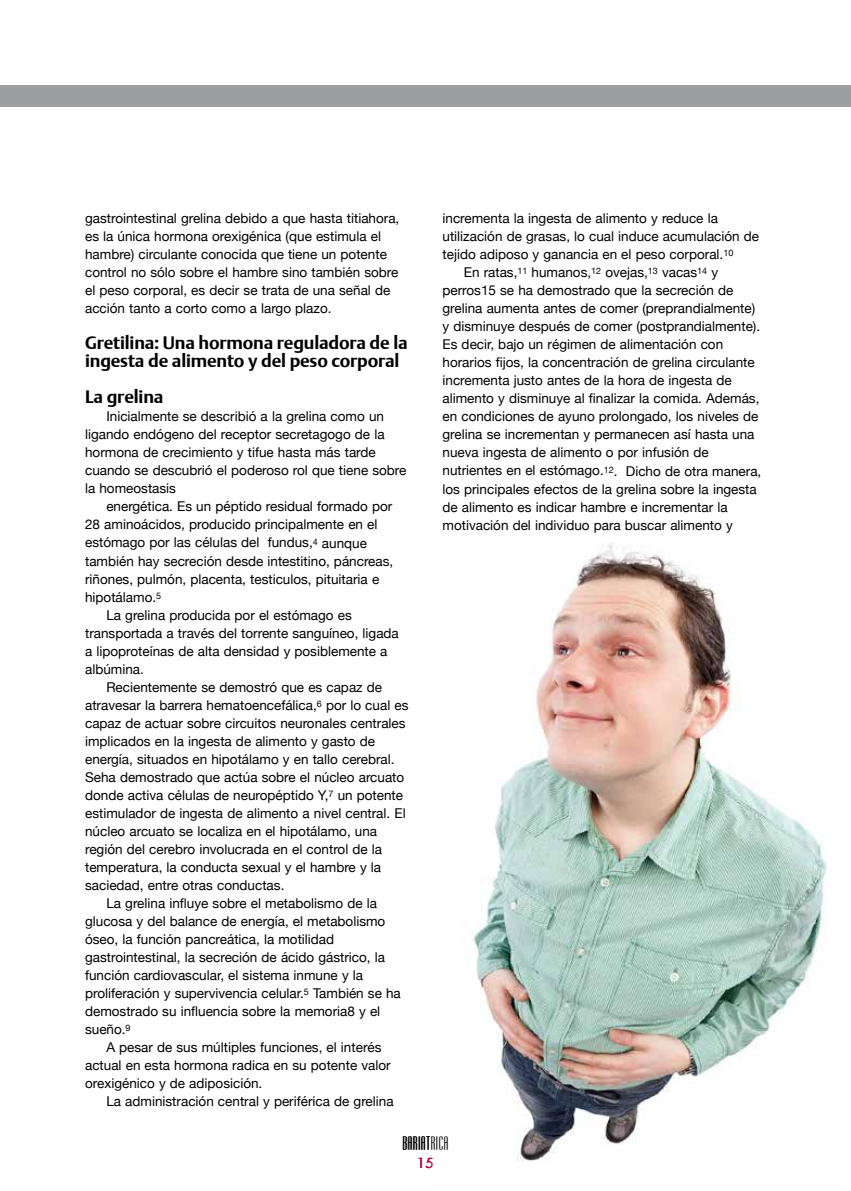
<style>
.page{position:relative;width:851px;height:1191px;background:#fff}
.page>*{position:absolute;margin:0;border:0;box-sizing:border-box;transform-origin:0 0}
.t1{font:21px "Ultra Condensed Sans Serif";color:#000}
.t2{font:700 18px/18px "DTL Argo T";letter-spacing:-.01em;color:#000}
.t3{font:13.5px/18px "Helvetica Neue";color:#000}
.t4{font:13.5px "Futura";color:#b90040;scale:1.05 1}
</style>
<div class="page">
<div style="left:0;top:85px;width:850px;height:21px;background:#9c9e9f"></div>
<img style="left:473px;top:543px;width:354px;height:619px">
<p class="t3" style="left:85px;top:210px;width:316px">gastrointestinal grelina debido a que hasta titiahora, es la única hormona orexigénica (que estimula el hambre) circulante conocida que tiene un potente control no sólo sobre el hambre sino también sobre el peso corporal, es decir se trata de una señal de acción tanto a corto como a largo plazo.</p>
<h2 class="t2" style="left:85px;top:334px;width:324px">Gretilina: Una hormona reguladora de la ingesta de alimento y del peso corporal</h2>
<h2 class="t2" style="left:85px;top:388px;width:80px">La grelina</h2>
<p class="t3" style="left:85px;top:408px;width:323px;text-indent:21px">Inicialmente se describió a la grelina como un ligando endógeno del receptor secretagogo de la hormona de crecimiento y tifue hasta más tarde cuando se descubrió el poderoso rol que tiene sobre la homeostasis</p>
<p class="t3" style="left:106px;top:498px;width:287px">energética. Es un péptido residual formado por</p>
<p class="t3" style="left:85px;top:516px;width:294px">28 aminoácidos, producido principalmente en el</p>
<p class="t3" style="left:85px;top:534px;width:283px">estómago por las células del fundus,<sup>4</sup> aunque</p>
<p class="t3" style="left:85px;top:552px;width:309px">también hay secreción desde intestitino, páncreas,</p>
<p class="t3" style="left:85px;top:570px;width:295px">riñones, pulmón, placenta, testiculos, pituitaria e</p>
<p class="t3" style="left:85px;top:588px;width:78px">hipotálamo.<sup>5</sup></p>
<p class="t3" style="left:106px;top:606px;width:247px">La grelina producida por el estómago es</p>
<p class="t3" style="left:85px;top:624px;width:315px">transportada a través del torrente sanguíneo, ligada</p>
<p class="t3" style="left:85px;top:642px;width:304px">a lipoproteínas de alta densidad y posiblemente a</p>
<p class="t3" style="left:85px;top:660px;width:60px">albúmina.</p>
<p class="t3" style="left:106px;top:678px;width:277px">Recientemente se demostró que es capaz de</p>
<p class="t3" style="left:85px;top:696px;width:325px">atravesar la barrera hematoencefálica,<sup>6</sup> por lo cual es</p>
<p class="t3" style="left:85px;top:714px;width:322px">capaz de actuar sobre circuitos neuronales centrales</p>
<p class="t3" style="left:85px;top:732px;width:291px">implicados en la ingesta de alimento y gasto de</p>
<p class="t3" style="left:85px;top:750px;width:311px">energía, situados en hipotálamo y en tallo cerebral.</p>
<p class="t3" style="left:85px;top:768px;width:320px">Seha demostrado que actúa sobre el núcleo arcuato</p>
<p class="t3" style="left:85px;top:786px;width:319px">donde activa células de neuropéptido Y,<sup>7</sup> un potente</p>
<p class="t3" style="left:85px;top:804px;width:322px">estimulador de ingesta de alimento a nivel central. El</p>
<p class="t3" style="left:85px;top:822px;width:293px">núcleo arcuato se localiza en el hipotálamo, una</p>
<p class="t3" style="left:85px;top:840px;width:298px">región del cerebro involucrada en el control de la</p>
<p class="t3" style="left:85px;top:858px;width:297px">temperatura, la conducta sexual y el hambre y la</p>
<p class="t3" style="left:85px;top:876px;width:201px">saciedad, entre otras conductas.</p>
<p class="t3" style="left:106px;top:894px;width:272px">La grelina influye sobre el metabolismo de la</p>
<p class="t3" style="left:85px;top:912px;width:302px">glucosa y del balance de energía, el metabolismo</p>
<p class="t3" style="left:85px;top:930px;width:250px">óseo, la función pancreática, la motilidad</p>
<p class="t3" style="left:85px;top:948px;width:301px">gastrointestinal, la secreción de ácido gástrico, la</p>
<p class="t3" style="left:85px;top:966px;width:279px">función cardiovascular, el sistema inmune y la</p>
<p class="t3" style="left:85px;top:984px;width:317px">proliferación y supervivencia celular.<sup>5</sup> También se ha</p>
<p class="t3" style="left:85px;top:1002px;width:296px">demostrado su influencia sobre la memoria8 y el</p>
<p class="t3" style="left:85px;top:1020px;width:47px">sueño.<sup>9</sup></p>
<p class="t3" style="left:106px;top:1038px;width:276px">A pesar de sus múltiples funciones, el interés</p>
<p class="t3" style="left:85px;top:1056px;width:307px">actual en esta hormona radica en su potente valor</p>
<p class="t3" style="left:85px;top:1074px;width:179px">orexigénico y de adiposición.</p>
<p class="t3" style="left:106px;top:1092px;width:289px">La administración central y periférica de grelina</p>
<p class="t3" style="left:442px;top:210px;width:277px">incrementa la ingesta de alimento y reduce la</p>
<p class="t3" style="left:442px;top:228px;width:318px">utilización de grasas, lo cual induce acumulación de</p>
<p class="t3" style="left:442px;top:246px;width:292px">tejido adiposo y ganancia en el peso corporal.<sup>10</sup></p>
<p class="t3" style="left:463px;top:264px;width:256px">En ratas,<sup>11</sup> humanos,<sup>12</sup> ovejas,<sup>13</sup> vacas<sup>14</sup> y</p>
<p class="t3" style="left:442px;top:282px;width:292px">perros15 se ha demostrado que la secreción de</p>
<p class="t3" style="left:442px;top:300px;width:314px">grelina aumenta antes de comer (preprandialmente)</p>
<p class="t3" style="left:442px;top:318px;width:319px">y disminuye después de comer (postprandialmente).</p>
<p class="t3" style="left:442px;top:336px;width:282px">Es decir, bajo un régimen de alimentación con</p>
<p class="t3" style="left:442px;top:354px;width:314px">horarios fijos, la concentración de grelina circulante</p>
<p class="t3" style="left:442px;top:372px;width:291px">incrementa justo antes de la hora de ingesta de</p>
<p class="t3" style="left:442px;top:390px;width:318px">alimento y disminuye al finalizar la comida. Además,</p>
<p class="t3" style="left:442px;top:408px;width:317px">en condiciones de ayuno prolongado, los niveles de</p>
<p class="t3" style="left:442px;top:426px;width:313px">grelina se incrementan y permanecen así hasta una</p>
<p class="t3" style="left:442px;top:444px;width:267px">nueva ingesta de alimento o por infusión de</p>
<p class="t3" style="left:442px;top:462px;width:320px">nutrientes en el estómago.<sup>12</sup>. Dicho de otra manera,</p>
<p class="t3" style="left:442px;top:480px;width:316px">los principales efectos de la grelina sobre la ingesta</p>
<p class="t3" style="left:442px;top:498px;width:286px">de alimento es indicar hambre e incrementar la</p>
<p class="t3" style="left:442px;top:516px;width:292px">motivación del individuo para buscar alimento y</p>
<h1 class="t1" style="left:402px;top:1130px;width:48px">BARIATRICA</h1>
<p class="t4" style="left:417px;top:1153px;width:17px">15</p>
</div>
